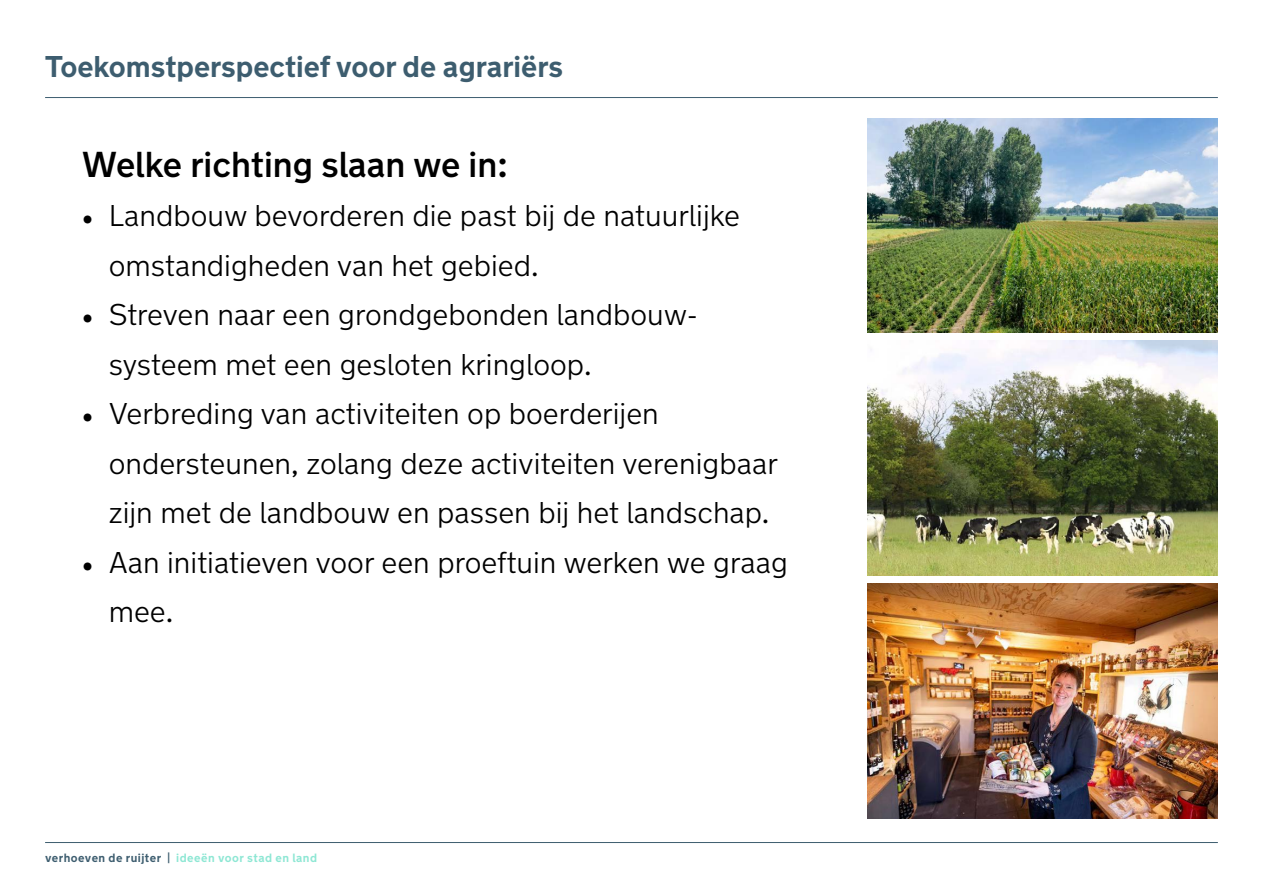
<style>
.page{position:relative;width:1263px;height:893px;background:#fff}
.page>*{position:absolute;margin:0;border:0;box-sizing:border-box;transform-origin:0 0}
.t1{font:500 36px "New Transport";color:#000}
.t2{font:300 30px/49.5px "New Transport";color:#000}
.t3{font:700 30px "New Transport";color:#3d5d6f}
.t4{font:700 12px "New Transport";letter-spacing:.04em;color:#8ee7d4}
.s1{font-family:"Minion Pro";font-weight:400}
.s2{color:#3d5d6f}
</style>
<div class="page">
<hr style="left:45px;top:842px;width:1173px;height:1px;background:#3d5d6f">
<hr style="left:45px;top:97px;width:1173px;height:1px;background:#3d5d6f">
<img style="left:868px;top:119px;width:350px;height:214px">
<img style="left:868px;top:340px;width:350px;height:235px">
<img style="left:868px;top:584px;width:350px;height:235px">
<p class="t3" style="left:45px;top:47px;width:519px">Toekomstperspectief voor de agrariërs</p>
<p class="t1" style="left:82px;top:142px;width:428px">Welke richting slaan we in:</p>
<p class="t2" style="left:109px;top:191px;width:633px;text-indent:-27px"><span class="s1">•</span> Landbouw bevorderen die past bij de natuurlijke omstandigheden van het gebied.</p>
<p class="t2" style="left:109px;top:290px;width:591px;text-indent:-27px"><span class="s1">•</span> Streven naar een grondgebonden landbouw&shy;systeem met een gesloten kringloop.</p>
<p class="t2" style="left:109px;top:389px;width:671px;text-indent:-27px"><span class="s1">•</span> Verbreding van activiteiten op boerderijen ondersteunen, zolang deze activiteiten verenigbaar zijn met de landbouw en passen bij het landschap.</p>
<p class="t2" style="left:109px;top:538px;width:681px;text-indent:-27px"><span class="s1">•</span> Aan initiatieven voor een proeftuin werken we graag mee.</p>
<p class="t4" style="left:45px;top:850px;width:274px"><span class="s2">verhoeven de ruijter |</span> ideeën voor stad en land</p>
</div>
